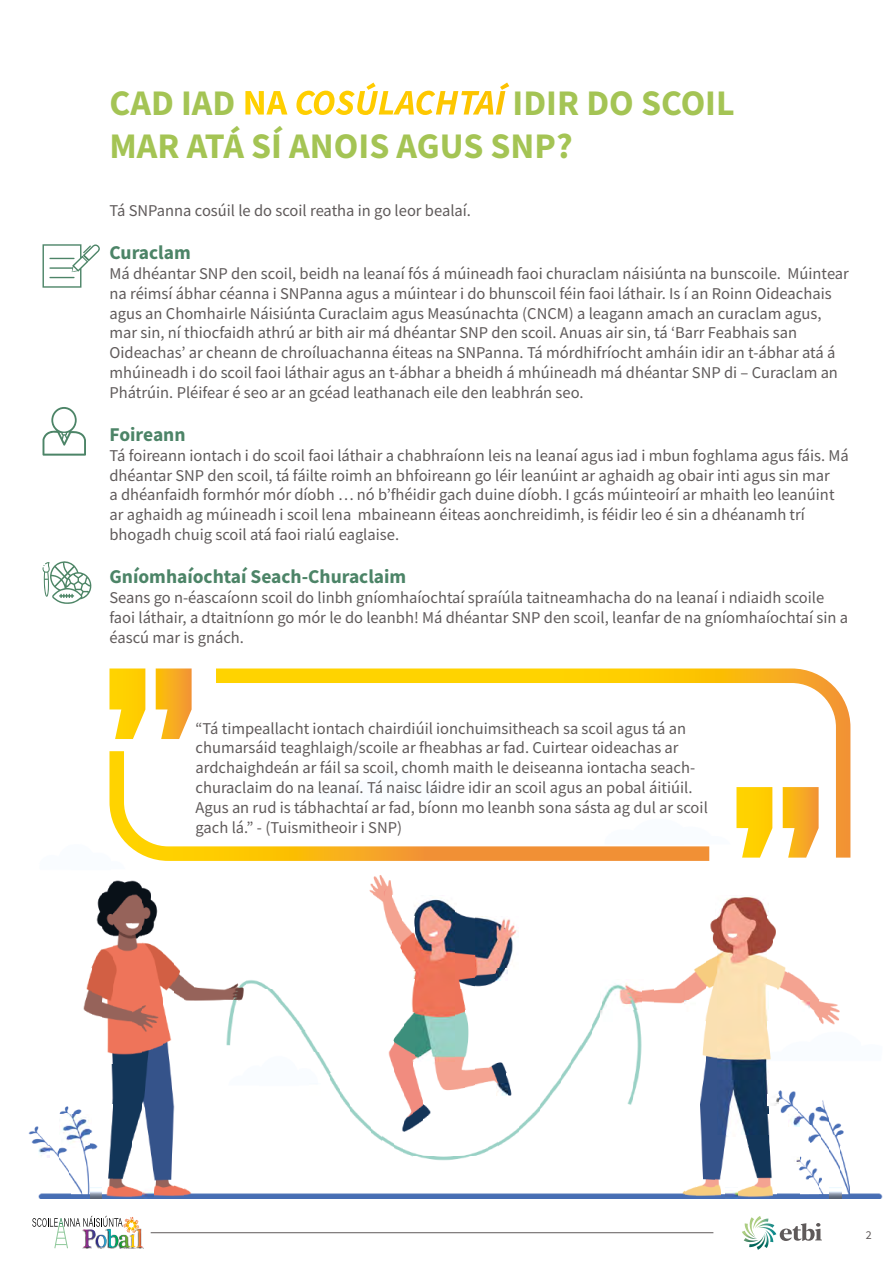
<style>
.page{position:relative;width:893px;height:1263px;background:#fff}
.page>*{position:absolute;margin:0;border:0;box-sizing:border-box;transform-origin:0 0}
.t1{font:700 36px/43.2px "Source Sans Pro";color:#a4c454}
.t2{font:700 19.5px "Source Sans Pro";color:#4c8467}
.t3{font:16.5px/19.8px "Source Sans Pro";color:#5f5a5a}
.t4{font:12px "Source Sans Pro";color:#5f5a5a}
.s1{color:#fff}
.s2{font-style:italic;color:#fff}
</style>
<div class="page">
<svg style="left:742px;top:1216px;width:80px;height:34px"></svg>
<hr style="left:151px;top:1232px;width:562px;height:1px;background:#5f5a5a">
<svg style="left:32px;top:1216px;width:111px;height:33px"></svg>
<svg style="left:43px;top:244px;width:57px;height:44px"></svg>
<svg style="left:43px;top:407px;width:43px;height:49px"></svg>
<img style="left:111px;top:880px;width:21px;height:319px">
<img style="left:373px;top:875px;width:9px;height:27px">
<img style="left:102px;top:880px;width:10px;height:183px">
<img style="left:132px;top:880px;width:11px;height:262px">
<img style="left:369px;top:883px;width:4px;height:11px">
<img style="left:382px;top:877px;width:11px;height:55px">
<img style="left:96px;top:894px;width:6px;height:33px">
<img style="left:143px;top:887px;width:11px;height:282px">
<img style="left:153px;top:896px;width:5px;height:32px">
<img style="left:392px;top:896px;width:11px;height:58px">
<img style="left:413px;top:899px;width:42px;height:164px">
<img style="left:716px;top:896px;width:52px;height:240px">
<img style="left:455px;top:911px;width:21px;height:79px">
<img style="left:403px;top:917px;width:11px;height:53px">
<img style="left:476px;top:917px;width:42px;height:52px">
<img style="left:705px;top:919px;width:11px;height:280px">
<img style="left:767px;top:917px;width:11px;height:74px">
<img style="left:153px;top:937px;width:11px;height:262px">
<img style="left:91px;top:949px;width:11px;height:68px">
<img style="left:164px;top:953px;width:11px;height:246px">
<img style="left:174px;top:958px;width:10px;height:43px">
<img style="left:685px;top:958px;width:21px;height:43px">
<img style="left:778px;top:964px;width:10px;height:28px">
<img style="left:83px;top:969px;width:9px;height:48px">
<img style="left:184px;top:978px;width:11px;height:23px">
<img style="left:476px;top:969px;width:22px;height:18px">
<svg style="left:497px;top:969px;width:11px;height:11px"></svg>
<img style="left:788px;top:972px;width:21px;height:28px">
<img style="left:195px;top:980px;width:52px;height:21px">
<img style="left:247px;top:980px;width:26px;height:10px">
<img style="left:404px;top:979px;width:10px;height:153px">
<img style="left:602px;top:983px;width:40px;height:27px">
<img style="left:653px;top:980px;width:32px;height:24px">
<img style="left:809px;top:987px;width:11px;height:31px">
<img style="left:268px;top:990px;width:14px;height:11px">
<img style="left:455px;top:990px;width:11px;height:100px">
<img style="left:642px;top:990px;width:12px;height:14px">
<img style="left:226px;top:1000px;width:11px;height:46px">
<img style="left:278px;top:1000px;width:21px;height:21px">
<img style="left:591px;top:1005px;width:11px;height:31px">
<svg style="left:684px;top:1000px;width:11px;height:4px"></svg>
<svg style="left:801px;top:1000px;width:9px;height:11px"></svg>
<img style="left:819px;top:1000px;width:21px;height:25px">
<img style="left:465px;top:1010px;width:12px;height:80px">
<svg style="left:601px;top:1010px;width:2px;height:12px"></svg>
<img style="left:633px;top:1010px;width:9px;height:88px">
<img style="left:294px;top:1021px;width:12px;height:10px">
<img style="left:393px;top:1026px;width:11px;height:68px">
<img style="left:581px;top:1029px;width:10px;height:23px">
<img style="left:695px;top:1021px;width:11px;height:178px">
<img style="left:767px;top:1021px;width:4px;height:42px">
<img style="left:301px;top:1031px;width:17px;height:21px">
<img style="left:388px;top:1045px;width:5px;height:22px">
<img style="left:570px;top:1045px;width:11px;height:24px">
<img style="left:315px;top:1052px;width:16px;height:26px">
<img style="left:487px;top:1062px;width:20px;height:22px">
<img style="left:560px;top:1063px;width:10px;height:21px">
<img style="left:413px;top:1063px;width:11px;height:63px">
<img style="left:434px;top:1063px;width:22px;height:28px">
<img style="left:476px;top:1063px;width:11px;height:21px">
<img style="left:330px;top:1073px;width:10px;height:23px">
<img style="left:507px;top:1077px;width:5px;height:18px">
<img style="left:549px;top:1078px;width:11px;height:21px">
<img style="left:340px;top:1091px;width:11px;height:21px">
<svg style="left:497px;top:1084px;width:11px;height:11px"></svg>
<img style="left:539px;top:1093px;width:10px;height:19px">
<img style="left:627px;top:1088px;width:6px;height:17px">
<img style="left:778px;top:1090px;width:21px;height:23px">
<img style="left:424px;top:1105px;width:7px;height:14px">
<svg style="left:767px;top:1094px;width:12px;height:11px"></svg>
<img style="left:820px;top:1100px;width:10px;height:53px">
<img style="left:59px;top:1106px;width:22px;height:9px">
<img style="left:101px;top:1104px;width:11px;height:95px">
<img style="left:351px;top:1107px;width:10px;height:16px">
<img style="left:529px;top:1107px;width:10px;height:15px">
<img style="left:799px;top:1106px;width:21px;height:20px">
<img style="left:62px;top:1115px;width:29px;height:31px">
<img style="left:361px;top:1118px;width:11px;height:16px">
<img style="left:393px;top:1123px;width:11px;height:30px">
<img style="left:518px;top:1117px;width:11px;height:16px">
<img style="left:767px;top:1115px;width:11px;height:84px">
<svg style="left:790px;top:1115px;width:9px;height:11px"></svg>
<img style="left:830px;top:1122px;width:14px;height:14px">
<img style="left:29px;top:1126px;width:20px;height:20px">
<img style="left:91px;top:1125px;width:11px;height:33px">
<img style="left:372px;top:1129px;width:10px;height:12px">
<img style="left:498px;top:1128px;width:20px;height:18px">
<img style="left:809px;top:1125px;width:11px;height:18px">
<img style="left:49px;top:1144px;width:10px;height:14px">
<img style="left:382px;top:1136px;width:11px;height:11px">
<img style="left:487px;top:1142px;width:11px;height:10px">
<img style="left:715px;top:1136px;width:12px;height:63px">
<img style="left:745px;top:1136px;width:23px;height:10px">
<img style="left:799px;top:1136px;width:11px;height:63px">
<img style="left:830px;top:1136px;width:11px;height:35px">
<svg style="left:39px;top:1146px;width:11px;height:12px"></svg>
<img style="left:59px;top:1147px;width:11px;height:29px">
<img style="left:81px;top:1146px;width:11px;height:53px">
<img style="left:403px;top:1146px;width:84px;height:11px">
<img style="left:747px;top:1146px;width:21px;height:53px">
<img style="left:840px;top:1146px;width:11px;height:53px">
<img style="left:419px;top:1157px;width:49px;height:4px">
<svg style="left:796px;top:1158px;width:3px;height:6px"></svg>
<img style="left:809px;top:1157px;width:10px;height:42px">
<img style="left:70px;top:1173px;width:11px;height:26px">
<img style="left:132px;top:1188px;width:11px;height:11px">
<img style="left:174px;top:1177px;width:10px;height:22px">
<img style="left:685px;top:1187px;width:10px;height:12px">
<img style="left:737px;top:1188px;width:10px;height:11px">
<img style="left:819px;top:1177px;width:12px;height:22px">
<img style="left:38px;top:1188px;width:33px;height:11px">
<svg style="left:91px;top:1188px;width:11px;height:11px"></svg>
<svg style="left:143px;top:1188px;width:11px;height:11px"></svg>
<img style="left:184px;top:1188px;width:501px;height:11px">
<svg style="left:726px;top:1188px;width:11px;height:11px"></svg>
<img style="left:778px;top:1193px;width:21px;height:6px">
<svg style="left:830px;top:1188px;width:11px;height:11px"></svg>
<img style="left:851px;top:1193px;width:31px;height:6px">
<svg style="left:42px;top:561px;width:50px;height:43px"></svg>
<svg style="left:109px;top:751px;width:600px;height:110px"></svg>
<svg style="left:216px;top:668px;width:634px;height:190px"></svg>
<svg style="left:109px;top:668px;width:83px;height:71px"></svg>
<svg style="left:736px;top:787px;width:83px;height:71px"></svg>
<h1 class="t1" style="left:109px;top:80px;width:627px">CAD IAD <span class="s1">NA</span> <span class="s2">COSÚLACHTAÍ</span> IDIR DO SCOIL<br>MAR ATÁ SÍ ANOIS AGUS SNP?</h1>
<p class="t3" style="left:109px;top:201px;width:363px">Tá SNPanna cosúil le do scoil reatha in go leor bealaí.</p>
<p class="t2" style="left:109px;top:240px;width:83px">Curaclam</p>
<p class="t3" style="left:109px;top:264px;width:741px">Má dhéantar SNP den scoil, beidh na leanaí fós á múineadh faoi churaclam náisiúnta na bunscoile. Múintear na réimsí ábhar céanna i SNPanna agus a múintear i do bhunscoil féin faoi láthair. Is í an Roinn Oideachais agus an Chomhairle Náisiúnta Curaclaim agus Measúnachta (CNCM) a leagann amach an curaclam agus, mar sin, ní thiocfaidh athrú ar bith air má dhéantar SNP den scoil. Anuas air sin, tá ‘Barr Feabhais san Oideachas’ ar cheann de chroíluachanna éiteas na SNPanna. Tá mórdhifríocht amháin idir an t-ábhar atá á mhúineadh i do scoil faoi láthair agus an t-ábhar a bheidh á mhúineadh má dhéantar SNP di – Curaclam an Phátrúin. Pléifear é seo ar an gcéad leathanach eile den leabhrán seo.</p>
<p class="t2" style="left:109px;top:421px;width:78px">Foireann</p>
<p class="t3" style="left:109px;top:445px;width:741px">Tá foireann iontach i do scoil faoi láthair a chabhraíonn leis na leanaí agus iad i mbun foghlama agus fáis. Má dhéantar SNP den scoil, tá fáilte roimh an bhfoireann go léir leanúint ar aghaidh ag obair inti agus sin mar<br>a dhéanfaidh formhór mór díobh … nó b’fhéidir gach duine díobh. I gcás múinteoirí ar mhaith leo leanúint ar aghaidh ag múineadh i scoil lena mbaineann éiteas aonchreidimh, is féidir leo é sin a dhéanamh trí bhogadh chuig scoil atá faoi rialú eaglaise.</p>
<p class="t2" style="left:109px;top:564px;width:298px">Gníomhaíochtaí Seach-Churaclaim</p>
<p class="t3" style="left:109px;top:588px;width:740px">Seans go n-éascaíonn scoil do linbh gníomhaíochtaí spraíúla taitneamhacha do na leanaí i ndiaidh scoile faoi láthair, a dtaitníonn go mór le do leanbh! Má dhéantar SNP den scoil, leanfar de na gníomhaíochtaí sin a éascú mar is gnách.</p>
<p class="t3" style="left:196px;top:718px;width:514px">“Tá timpeallacht iontach chairdiúil ionchuimsitheach sa scoil agus tá an chumarsáid teaghlaigh/scoile ar fheabhas ar fad. Cuirtear oideachas ar ardchaighdeán ar fáil sa scoil, chomh maith le deiseanna iontacha seach&shy;churaclaim do na leanaí. Tá naisc láidre idir an scoil agus an pobal áitiúil.<br>Agus an rud is tábhachtaí ar fad, bíonn mo leanbh sona sásta ag dul ar scoil gach lá.” - (Tuismitheoir i SNP)</p>
<p class="t4" style="left:866px;top:1227px;width:7px">2</p>
</div>
